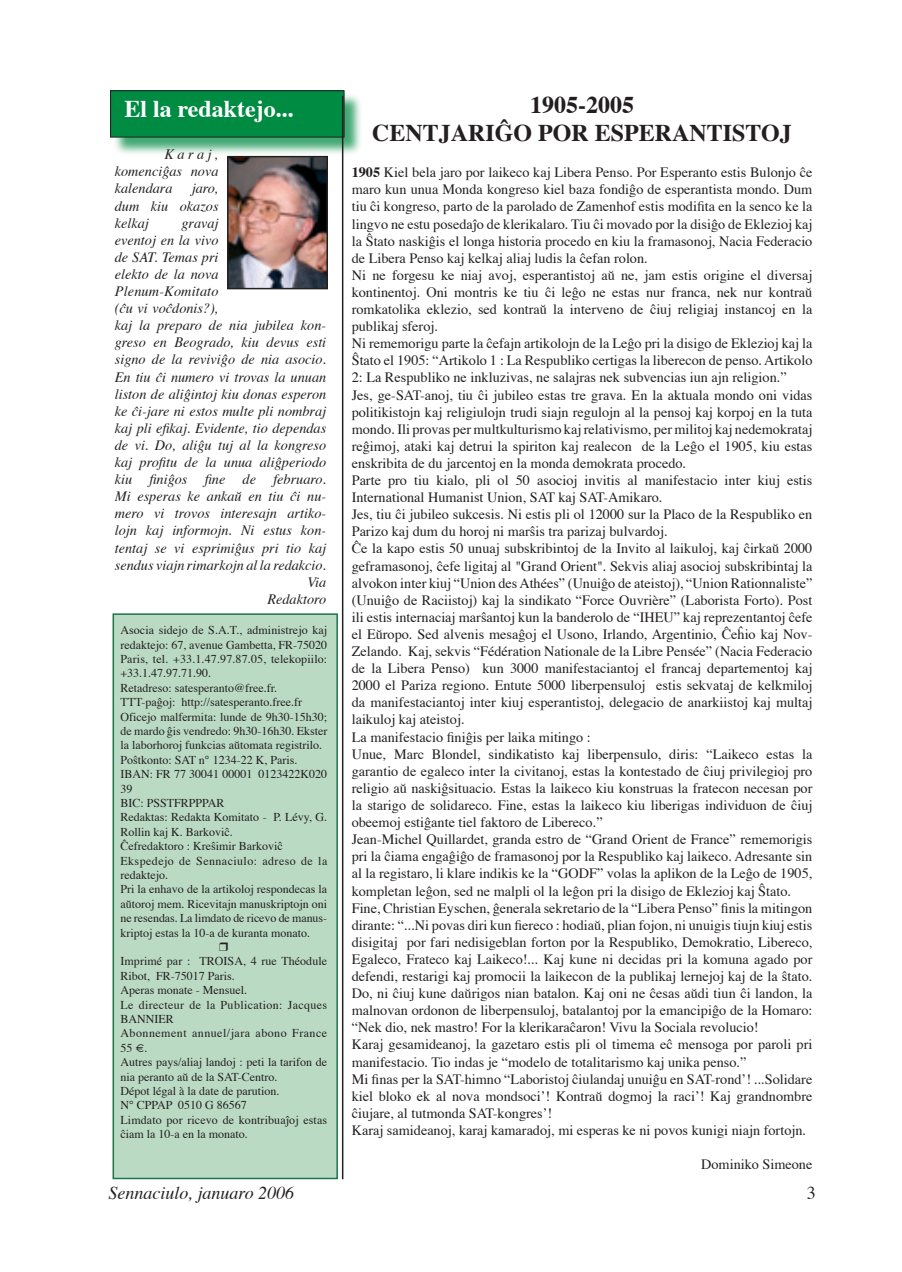
<style>
.page{position:relative;width:902px;height:1272px;background:#fff}
.page>*{position:absolute;margin:0;border:0;box-sizing:border-box;transform-origin:0 0}
.t1{font:700 24px/28.8px "Times";color:#231f20;text-align:center}
.t2{font:700 24px "Times";color:#fff}
.t3{font:italic 18px "Times";color:#231f20}
.t4{font:18px "Times";color:#231f20}
.t5{font:14.25px/17.1px "Times";color:#231f20}
.t6{font:italic 14.25px/17.1px "Times";color:#231f20;text-align:justify}
.t7{font:12px/14.4px "Times";color:#231f20}
.s1{font-weight:700}
</style>
<div class="page">
<div style="left:113px;top:614px;width:224px;height:564px;background:#badac4"></div>
<div style="left:113px;top:613px;width:225px;height:566px;border:2px solid #18764b"></div>
<div style="left:111px;top:91px;width:254px;height:67px;background:#008b43;opacity:.75"></div>
<div style="left:111px;top:91px;width:233px;height:46px;background:#008b43"></div>
<img style="left:230px;top:159px;width:95px;height:127px">
<div style="left:227px;top:156px;width:101px;height:133px;border:2px solid #231f20"></div>
<hr style="left:342px;top:96px;width:1px;height:1083px;background:#231f20">
<h1 class="t2" style="left:124px;top:86px;width:171px">El la redaktejo...</h1>
<p class="t6" style="left:115px;top:145px;width:105px;text-indent:50px">Karaj, komenciĝas nova kalendara</p>
<p class="t6" style="left:115px;top:179px;width:105px;text-indent:77px">jaro, dum kiu okazos kelkaj</p>
<p class="t6" style="left:181px;top:213px;width:39px">gravaj</p>
<p class="t6" style="left:115px;top:230px;width:105px">eventoj en la vivo</p>
<p class="t6" style="left:115px;top:247px;width:105px">de SAT. Temas pri</p>
<p class="t6" style="left:115px;top:264px;width:105px">elekto de la nova</p>
<p class="t6" style="left:115px;top:282px;width:105px">Plenum-Komitato</p>
<p class="t6" style="left:115px;top:299px;width:105px">(ĉu vi voĉdonis?),</p>
<p class="t6" style="left:115px;top:316px;width:213px">kaj la preparo de nia jubilea kon-</p>
<p class="t6" style="left:115px;top:333px;width:213px">greso en Beogrado, kiu devus esti</p>
<p class="t6" style="left:115px;top:350px;width:213px">signo de la reviviĝo de nia asocio.</p>
<p class="t6" style="left:115px;top:367px;width:213px">En tiu ĉi numero vi trovas la unuan</p>
<p class="t6" style="left:115px;top:384px;width:213px">liston de aliĝintoj kiu donas esperon</p>
<p class="t6" style="left:115px;top:401px;width:213px">ke ĉi-jare ni estos multe pli nombraj</p>
<p class="t6" style="left:115px;top:418px;width:213px">kaj pli efikaj. Evidente, tio dependas</p>
<p class="t6" style="left:115px;top:435px;width:213px">de vi. Do, aliĝu tuj al la kongreso</p>
<p class="t6" style="left:115px;top:453px;width:213px">kaj profitu de la unua aliĝperiodo</p>
<p class="t6" style="left:115px;top:470px;width:213px">kiu finiĝos fine de februaro.</p>
<p class="t6" style="left:115px;top:487px;width:213px">Mi esperas ke ankaŭ en tiu ĉi nu-</p>
<p class="t6" style="left:115px;top:504px;width:213px">mero vi trovos interesajn artiko-</p>
<p class="t6" style="left:115px;top:521px;width:213px">lojn kaj informojn. Ni estus kon-</p>
<p class="t6" style="left:115px;top:538px;width:213px">tentaj se vi esprimiĝus pri tio kaj</p>
<p class="t6" style="left:115px;top:555px;width:213px">sendus viajn rimarkojn al la redakcio.</p>
<p class="t6" style="left:307px;top:572px;width:20px">Via</p>
<p class="t6" style="left:267px;top:589px;width:60px">Redaktoro</p>
<p class="t7" style="left:120px;top:622px;width:208px">Asocia sidejo de S.A.T., administrejo kaj redaktejo: 67, avenue Gambetta, FR-75020<br>Paris, tel. +33.1.47.97.87.05, telekopiilo: +33.1.47.97.71.90.<br>Retadreso: satesperanto@free.fr.<br>TTT-paĝoj: http://satesperanto.free.fr Oficejo malfermita: lunde de 9h30-15h30; de mardo ĝis vendredo: 9h30-16h30. Ekster la laborhoroj funkcias aŭtomata registrilo.<br>Poŝtkonto: SAT n° 1234-22 K, Paris.<br>IBAN: FR 77 30041 00001 0123422K020<br>39<br>BIC: PSSTFRPPPAR<br>Redaktas: Redakta Komitato - P. Lévy, G.<br>Rollin kaj K. Barkoviĉ.<br>Ĉefredaktoro : Kreŝimir Barkoviĉ Ekspedejo de Sennaciulo: adreso de la redaktejo.<br>Pri la enhavo de la artikoloj respondecas la aŭtoroj mem. Ricevitajn manuskriptojn oni ne resendas. La limdato de ricevo de manus&shy;kriptoj estas la 10-a de kuranta monato.</p>
<p class="t7" style="left:120px;top:953px;width:208px">Imprimé par : TROISA, 4 rue Théodule<br>Ribot, FR-75017 Paris.<br>Aperas monate - Mensuel.<br>Le directeur de la Publication: Jacques<br>BANNIER<br>Abonnement annuel/jara abono France<br>55 €.<br>Autres pays/aliaj landoj : peti la tarifon de nia peranto aŭ de la SAT-Centro.<br>Dépot légal à la date de parution.<br>N° CPPAP 0510 G 86567<br>Limdato por ricevo de kontribuaĵoj estas ĉiam la 10-a en la monato.</p>
<h1 class="t1" style="left:372px;top:87px;width:421px">1905-2005<br>CENTJARIĜO POR ESPERANTISTOJ</h1>
<p class="t5" style="left:352px;top:163px;width:462px"><span class="s1">1905</span> Kiel bela jaro por laikeco kaj Libera Penso. Por Esperanto estis Bulonjo ĉe maro kun unua Monda kongreso kiel baza fondiĝo de esperantista mondo. Dum tiu ĉi kongreso, parto de la parolado de Zamenhof estis modifita en la senco ke la lingvo ne estu posedaĵo de klerikalaro. Tiu ĉi movado por la disiĝo de Eklezioj kaj la Ŝtato naskiĝis el longa historia procedo en kiu la framasonoj, Nacia Federacio de Libera Penso kaj kelkaj aliaj ludis la ĉefan rolon.<br>Ni ne forgesu ke niaj avoj, esperantistoj aŭ ne, jam estis origine el diversaj kontinentoj. Oni montris ke tiu ĉi leĝo ne estas nur franca, nek nur kontraŭ romkatolika eklezio, sed kontraŭ la interveno de ĉiuj religiaj instancoj en la publikaj sferoj.<br>Ni rememorigu parte la ĉefajn artikolojn de la Leĝo pri la disigo de Eklezioj kaj la Ŝtato el 1905: “Artikolo 1 : La Respubliko certigas la liberecon de penso. Artikolo 2: La Respubliko ne inkluzivas, ne salajras nek subvencias iun ajn religion.”<br>Jes, ge-SAT-anoj, tiu ĉi jubileo estas tre grava. En la aktuala mondo oni vidas politikistojn kaj religiulojn trudi siajn regulojn al la pensoj kaj korpoj en la tuta mondo. Ili provas per multkulturismo kaj relativismo, per militoj kaj nedemokrataj reĝimoj, ataki kaj detrui la spiriton kaj realecon de la Leĝo el 1905, kiu estas enskribita de du jarcentoj en la monda demokrata procedo.<br>Parte pro tiu kialo, pli ol 50 asocioj invitis al manifestacio inter kiuj estis International Humanist Union, SAT kaj SAT-Amikaro.<br>Jes, tiu ĉi jubileo sukcesis. Ni estis pli ol 12000 sur la Placo de la Respubliko en Parizo kaj dum du horoj ni marŝis tra parizaj bulvardoj.<br>Ĉe la kapo estis 50 unuaj subskribintoj de la Invito al laikuloj, kaj ĉirkaŭ 2000 geframasonoj, ĉefe ligitaj al "Grand Orient". Sekvis aliaj asocioj subskribintaj la alvokon inter kiuj “Union des Athées” (Unuiĝo de ateistoj), “Union Rationnaliste” (Unuiĝo de Raciistoj) kaj la sindikato “Force Ouvrière” (Laborista Forto). Post ili estis internaciaj marŝantoj kun la banderolo de “IHEU” kaj reprezentantoj ĉefe el Eŭropo. Sed alvenis mesaĝoj el Usono, Irlando, Argentinio, Ĉeĥio kaj Nov-Zelando. Kaj, sekvis “Fédération Nationale de la Libre Pensée” (Nacia Federacio de la Libera Penso) kun 3000 manifestaciantoj el francaj departementoj kaj 2000 el Pariza regiono. Entute 5000 liberpensuloj estis sekvataj de kelkmiloj da manifestaciantoj inter kiuj esperantistoj, delegacio de anarkiistoj kaj multaj laikuloj kaj ateistoj.<br>La manifestacio finiĝis per laika mitingo :<br>Unue, Marc Blondel, sindikatisto kaj liberpensulo, diris: “Laikeco estas la garantio de egaleco inter la civitanoj, estas la kontestado de ĉiuj privilegioj pro religio aŭ naskiĝsituacio. Estas la laikeco kiu konstruas la fratecon necesan por la starigo de solidareco. Fine, estas la laikeco kiu liberigas individuon de ĉiuj obeemoj estiĝante tiel faktoro de Libereco.”<br>Jean-Michel Quillardet, granda estro de “Grand Orient de France” rememorigis pri la ĉiama engaĝiĝo de framasonoj por la Respubliko kaj laikeco. Adresante sin al la registaro, li klare indikis ke la “GODF” volas la aplikon de la Leĝo de 1905, kompletan leĝon, sed ne malpli ol la leĝon pri la disigo de Eklezioj kaj Ŝtato.<br>Fine, Christian Eyschen, ĝenerala sekretario de la “Libera Penso” finis la mitingon dirante: “...Ni povas diri kun fiereco : hodiaŭ, plian fojon, ni unuigis tiujn kiuj estis disigitaj por fari nedisigeblan forton por la Respubliko, Demokratio, Libereco, Egaleco, Frateco kaj Laikeco!... Kaj kune ni decidas pri la komuna agado por defendi, restarigi kaj promocii la laikecon de la publikaj lernejoj kaj de la ŝtato.<br>Do, ni ĉiuj kune daŭrigos nian batalon. Kaj oni ne ĉesas aŭdi tiun ĉi landon, la malnovan ordonon de liberpensuloj, batalantoj por la emancipiĝo de la Homaro: “Nek dio, nek mastro! For la klerikaraĉaron! Vivu la Sociala revolucio!<br>Karaj gesamideanoj, la gazetaro estis pli ol timema eĉ mensoga por paroli pri manifestacio. Tio indas je “modelo de totalitarismo kaj unika penso.”<br>Mi finas per la SAT-himno “Laboristoj ĉiulandaj unuiĝu en SAT-rond’! ...Solidare kiel bloko ek al nova mondsoci’! Kontraŭ dogmoj la raci’! Kaj grandnombre ĉiujare, al tutmonda SAT-kongres’!<br>Karaj samideanoj, karaj kamaradoj, mi esperas ke ni povos kunigi niajn fortojn.</p>
<p class="t5" style="left:701px;top:1154px;width:113px">Dominiko Simeone</p>
<p class="t3" style="left:108px;top:1176px;width:187px">Sennaciulo, januaro 2006</p>
<p class="t4" style="left:807px;top:1176px;width:10px">3</p>
</div>
